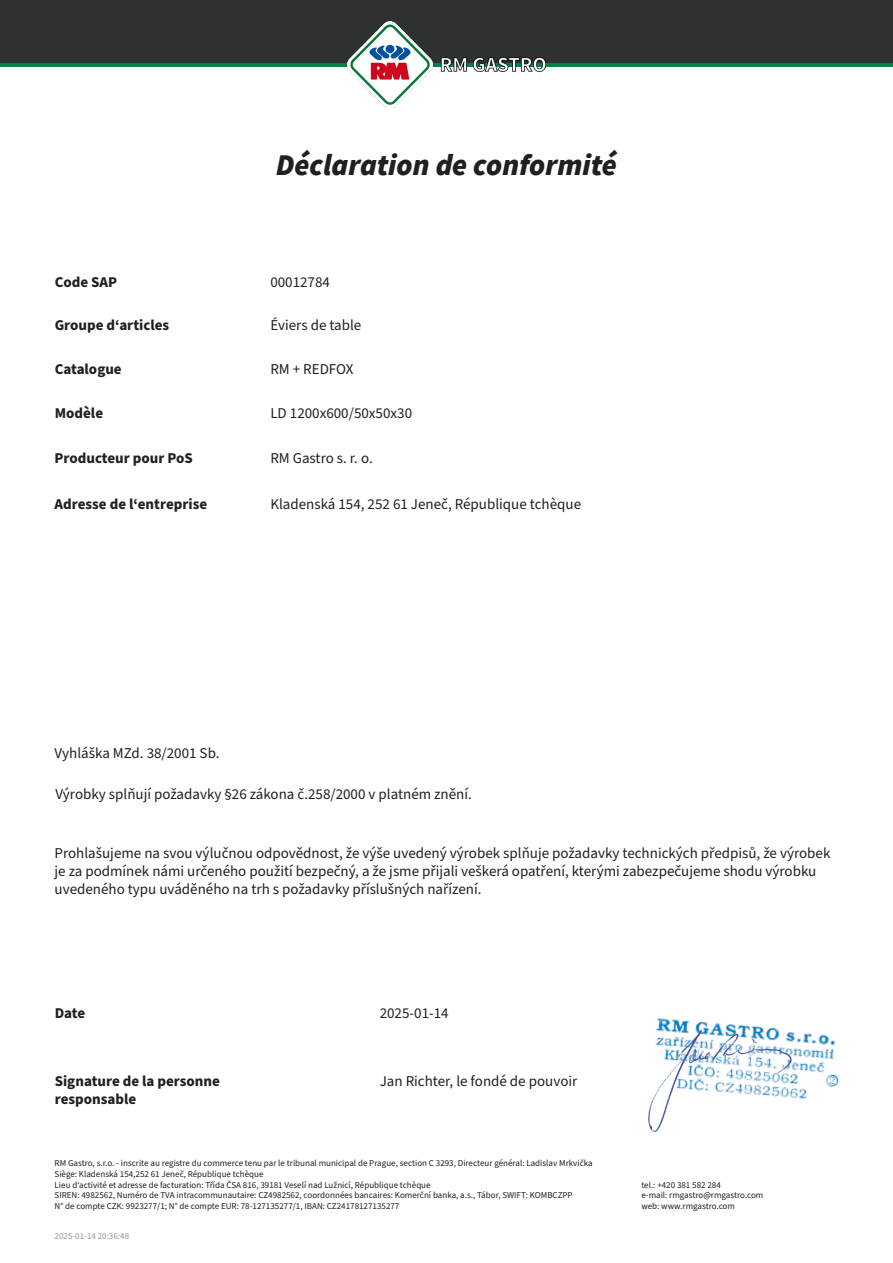
<style>
.page{position:relative;width:893px;height:1263px;background:#fff}
.page>*{position:absolute;margin:0;border:0;box-sizing:border-box;transform-origin:0 0}
.t1{font:italic 900 30px "Source Sans Pro";color:#231f20}
.t2{font:15px/18px "Source Sans Pro";color:#231f20}
.t3{font:700 15px/18px "Source Sans Pro";color:#231f20}
.t4{font:9px/10.8px "Source Sans Pro";color:#231f20}
.t5{font:9px "Source Sans Pro";color:#939598}
</style>
<div class="page">
<svg style="left:0;top:62px;width:893px;height:5px;background:#0c7142"></svg>
<div style="left:0;top:0;width:893px;height:62px;background:#2f3131"></div>
<img style="left:348px;top:22px;width:197px;height:85px">
<img style="left:657px;top:1018px;width:182px;height:81px">
<img style="left:648px;top:1026px;width:150px;height:106px">
<p class="t1" style="left:276px;top:144px;width:343px">Déclaration de conformité</p>
<p class="t3" style="left:55px;top:273px;width:64px">Code SAP</p>
<p class="t2" style="left:270px;top:273px;width:61px">00012784</p>
<p class="t3" style="left:55px;top:316px;width:116px">Groupe d‘articles</p>
<p class="t3" style="left:55px;top:360px;width:69px">Catalogue</p>
<p class="t3" style="left:55px;top:405px;width:50px">Modèle</p>
<p class="t3" style="left:55px;top:450px;width:140px">Producteur pour PoS</p>
<p class="t3" style="left:55px;top:495px;width:154px">Adresse de l‘entreprise</p>
<p class="t2" style="left:270px;top:316px;width:93px">Éviers de table</p>
<p class="t2" style="left:270px;top:360px;width:85px">RM + REDFOX</p>
<p class="t2" style="left:270px;top:405px;width:143px">LD 1200x600/50x50x30</p>
<p class="t2" style="left:270px;top:450px;width:104px">RM Gastro s. r. o.</p>
<p class="t2" style="left:270px;top:495px;width:312px">Kladenská 154, 252 61 Jeneč, République tchèque</p>
<p class="t2" style="left:55px;top:745px;width:166px">Vyhláška MZd. 38/2001 Sb.</p>
<p class="t2" style="left:55px;top:786px;width:418px">Výrobky splňují požadavky §26 zákona č.258/2000 v platném znění.</p>
<p class="t2" style="left:55px;top:844px;width:777px">Prohlašujeme na svou výlučnou odpovědnost, že výše uvedený výrobek splňuje požadavky technických předpisů, že výrobek je za podmínek námi určeného použití bezpečný, a že jsme přijali veškerá opatření, kterými zabezpečujeme shodu výrobku uvedeného typu uváděného na trh s požadavky příslušných nařízení.</p>
<p class="t3" style="left:55px;top:1004px;width:32px">Date</p>
<p class="t2" style="left:380px;top:1004px;width:70px">2025-01-14</p>
<p class="t3" style="left:55px;top:1072px;width:167px">Signature de la personne responsable</p>
<p class="t2" style="left:380px;top:1073px;width:199px">Jan Richter, le fondé de pouvoir</p>
<p class="t4" style="left:55px;top:1158px;width:540px">RM Gastro, s.r.o. - inscrite au registre du commerce tenu par le tribunal municipal de Prague, section C 3293, Directeur général: Ladislav Mrkvička Siège: Kladenská 154,252 61 Jeneč, République tchèque<br>Lieu d‘activité et adresse de facturation: Třída ČSA 816, 39181 Veselí nad Lužnicí, République tchèque<br>SIREN: 4982562, Numéro de TVA intracommunautaire: CZ4982562, coordonnées bancaires: Komerční banka, a.s., Tábor, SWIFT: KOMBCZPP<br>N° de compte CZK: 9923277/1; N° de compte EUR: 78-127135277/1, IBAN: CZ24178127135277</p>
<p class="t5" style="left:55px;top:1230px;width:76px">2025-01-14 20:36:48</p>
<p class="t4" style="left:641px;top:1179px;width:124px">tel.: +420 381 582 284<br>e-mail: rmgastro@rmgastro.com web: www.rmgastro.com</p>
</div>
